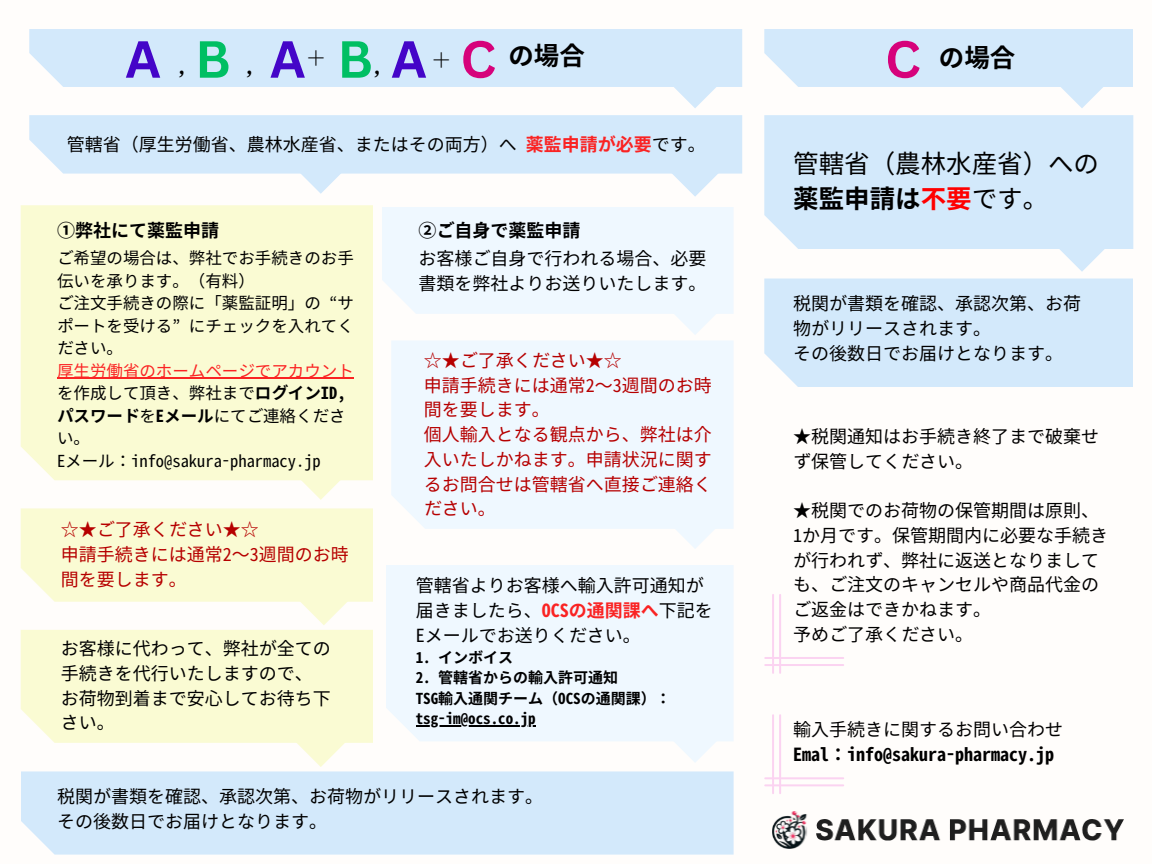
<style>
.page{position:relative;width:1152px;height:864px;background:#fffdfb}
.page>*{position:absolute;margin:0;border:0;box-sizing:border-box;transform-origin:0 0}
.t1{font:700 51px "Canva Sans";color:#00bf63}
.t2{font:700 51px "Canva Sans";color:#4405c8}
.t3{font:700 51px "Canva Sans";color:#d6027b}
.t4{font:25.5px/34.8px "Gen Ei Gothic M R";color:#000}
.t5{font:25.5px "Gen Ei Gothic M B";color:#000}
.t6{font:23.85px "Canva Tsuku Min Pr 6 N B";color:#000}
.t7{font:18px/24.8px "Gen Ei Gothic M R";color:#000}
.t8{font:18px/24.8px "Gen Ei Gothic M R";color:#b60000}
.t9{font:18px "Gen Ei Gothic M B";color:#000}
.t10{font:16.5px/22.5px "Gen Ei Gothic M R";color:#000}
.t11{font:15px "Gen Ei Gothic M B";color:#000}
.s1{color:#4405c8}
.s2{font-family:"Gen Ei Gothic M B";color:#fa2323}
.s3{color:#fa2323}
.s4{font-family:"Gen Ei Gothic M B"}
.s5{font-family:"Gen Ei Gothic M B";color:#f00}
</style>
<div class="page">
<div style="left:29px;top:29px;width:713px;height:58px;background:#d3e9fb"></div>
<svg style="left:301px;top:174px;width:39px;height:20px"></svg>
<div style="left:29px;top:115px;width:713px;height:59px;background:#d3e9fb"></div>
<div style="left:764px;top:115px;width:369px;height:134px;background:#d3e9fb"></div>
<svg style="left:676px;top:529px;width:39px;height:20px"></svg>
<div style="left:391px;top:341px;width:342px;height:188px;background:#eff8ff"></div>
<svg style="left:674px;top:741px;width:43px;height:21px"></svg>
<div style="left:386px;top:565px;width:347px;height:176px;background:#eff8ff"></div>
<div style="left:21px;top:771px;width:713px;height:84px;background:#d3e9fb"></div>
<svg style="left:666px;top:50px;width:58px;height:58px"></svg>
<svg style="left:666px;top:138px;width:58px;height:59px"></svg>
<svg style="left:292px;top:480px;width:58px;height:20px"></svg>
<svg style="left:764px;top:29px;width:369px;height:79px"></svg>
<svg style="left:764px;top:714px;width:80px;height:80px"></svg>
<svg style="left:764px;top:594px;width:80px;height:80px"></svg>
<div style="left:21px;top:205px;width:352px;height:275px;background:#fafbd3"></div>
<svg style="left:382px;top:207px;width:351px;height:128px"></svg>
<img style="left:773px;top:811px;width:351px;height:37px">
<hr style="left:57px;top:378px;width:297px;height:1px;background:#fa2323">
<div style="left:764px;top:279px;width:369px;height:108px;background:#d3e9fb"></div>
<svg style="left:1053px;top:214px;width:58px;height:58px"></svg>
<svg style="left:21px;top:508px;width:352px;height:259px"></svg>
<hr style="left:416px;top:725px;width:120px;height:1px;background:#000">
<p class="t2" style="left:125px;top:23px;width:37px">A</p>
<p class="t1" style="left:195px;top:23px;width:37px">B</p>
<p class="t2" style="left:270px;top:23px;width:37px">A</p>
<p class="t1" style="left:337px;top:23px;width:91px">B <span class="s1">A</span></p>
<p class="t3" style="left:460px;top:23px;width:37px">C</p>
<p class="t3" style="left:885px;top:23px;width:37px">C</p>
<p class="t5" style="left:508px;top:39px;width:78px">の場合</p>
<p class="t5" style="left:939px;top:42px;width:78px">の場合</p>
<p class="t6" style="left:304px;top:46px;width:25px">＋</p>
<p class="t6" style="left:430px;top:48px;width:25px">＋</p>
<p class="t6" style="left:179px;top:53px;width:8px">,</p>
<p class="t6" style="left:246px;top:53px;width:8px">,</p>
<p class="t6" style="left:374px;top:53px;width:8px">,</p>
<p class="t7" style="left:67px;top:133px;width:641px">管轄省（厚生労働省、農林水産省、またはその両方）へ <span class="s2">薬監申請が必要</span>です。</p>
<p class="t9" style="left:57px;top:219px;width:163px">①弊社にて薬監申請</p>
<p class="t10" style="left:57px;top:248px;width:298px">ご希望の場合は、弊社でお手続きのお手伝いを承ります。（有料）</p>
<p class="t10" style="left:57px;top:293px;width:298px;text-align:justify">ご注文手続きの際に「薬監証明」の“サポートを受ける”にチェックを入れてください。</p>
<p class="t10" style="left:57px;top:360px;width:298px"><span class="s3">厚生労働省のホームページでアカウント</span>を作成して頂き、弊社まで<span class="s4">ログインID,パスワード</span>を<span class="s4">Eメール</span>にてご連絡ください。</p>
<p class="t10" style="left:57px;top:450px;width:265px">Eメール：info@sakura-pharmacy.jp</p>
<p class="t8" style="left:61px;top:518px;width:200px">☆★ご了承ください★☆</p>
<p class="t8" style="left:61px;top:543px;width:290px">申請手続きには通常2～3週間のお時間を要します。</p>
<p class="t7" style="left:61px;top:637px;width:272px">お客様に代わって、弊社が全ての手続きを代行いたしますので、</p>
<p class="t7" style="left:61px;top:687px;width:272px">お荷物到着まで安心してお待ち下さい。</p>
<p class="t9" style="left:418px;top:219px;width:163px">②ご自身で薬監申請</p>
<p class="t7" style="left:418px;top:247px;width:289px">お客様ご自身で行われる場合、必要書類を弊社よりお送りいたします。</p>
<p class="t8" style="left:424px;top:349px;width:199px">☆★ご了承ください★☆</p>
<p class="t8" style="left:424px;top:374px;width:289px">申請手続きには通常2～3週間のお時間を要します。</p>
<h1 class="t8" style="left:424px;top:423px;width:289px;text-align:justify">個人輸入となる観点から、弊社は介入いたしかねます。申請状況に関するお問合せは管轄省へ直接ご連絡ください。</h1>
<p class="t7" style="left:416px;top:574px;width:298px">管轄省よりお客様へ輸入許可通知が届きましたら、<span class="s2">OCSの通関課へ</span>下記を<br>Eメールでお送りください。</p>
<h1 class="t11" style="left:416px;top:648px;width:99px">1. インボイス</h1>
<h2 class="t11" style="left:416px;top:668px;width:204px">2. 管轄省からの輸入許可通知</h2>
<p class="t11" style="left:416px;top:689px;width:256px">TSG輸入通関チーム（OCSの通関課）：</p>
<p class="t11" style="left:416px;top:709px;width:121px">tsg-im@ocs.co.jp</p>
<p class="t7" style="left:57px;top:785px;width:487px">税関が書類を確認、承認次第、お荷物がリリースされます。</p>
<p class="t7" style="left:57px;top:810px;width:271px">その後数日でお届けとなります。</p>
<p class="t4" style="left:793px;top:148px;width:307px">管轄省（農林水産省）への<span class="s4">薬監申請は</span><span class="s5">不要</span>です。</p>
<p class="t7" style="left:793px;top:292px;width:289px">税関が書類を確認、承認次第、お荷物がリリースされます。</p>
<p class="t7" style="left:793px;top:342px;width:271px">その後数日でお届けとなります。</p>
<p class="t7" style="left:793px;top:425px;width:307px">★税関通知はお手続き終了まで破棄せず保管してください。</p>
<p class="t7" style="left:793px;top:499px;width:307px">★税関でのお荷物の保管期間は原則、</p>
<p class="t7" style="left:793px;top:524px;width:316px">1か月です。保管期間内に必要な手続きが行われず、弊社に返送となりましても、ご注文のキャンセルや商品代金のご返金はできかねます。</p>
<p class="t7" style="left:793px;top:623px;width:181px">予めご了承ください。</p>
<p class="t7" style="left:793px;top:718px;width:271px">輸入手続きに関するお問い合わせ</p>
<p class="t9" style="left:793px;top:743px;width:262px">Emal：info@sakura-pharmacy.jp</p>
</div>
